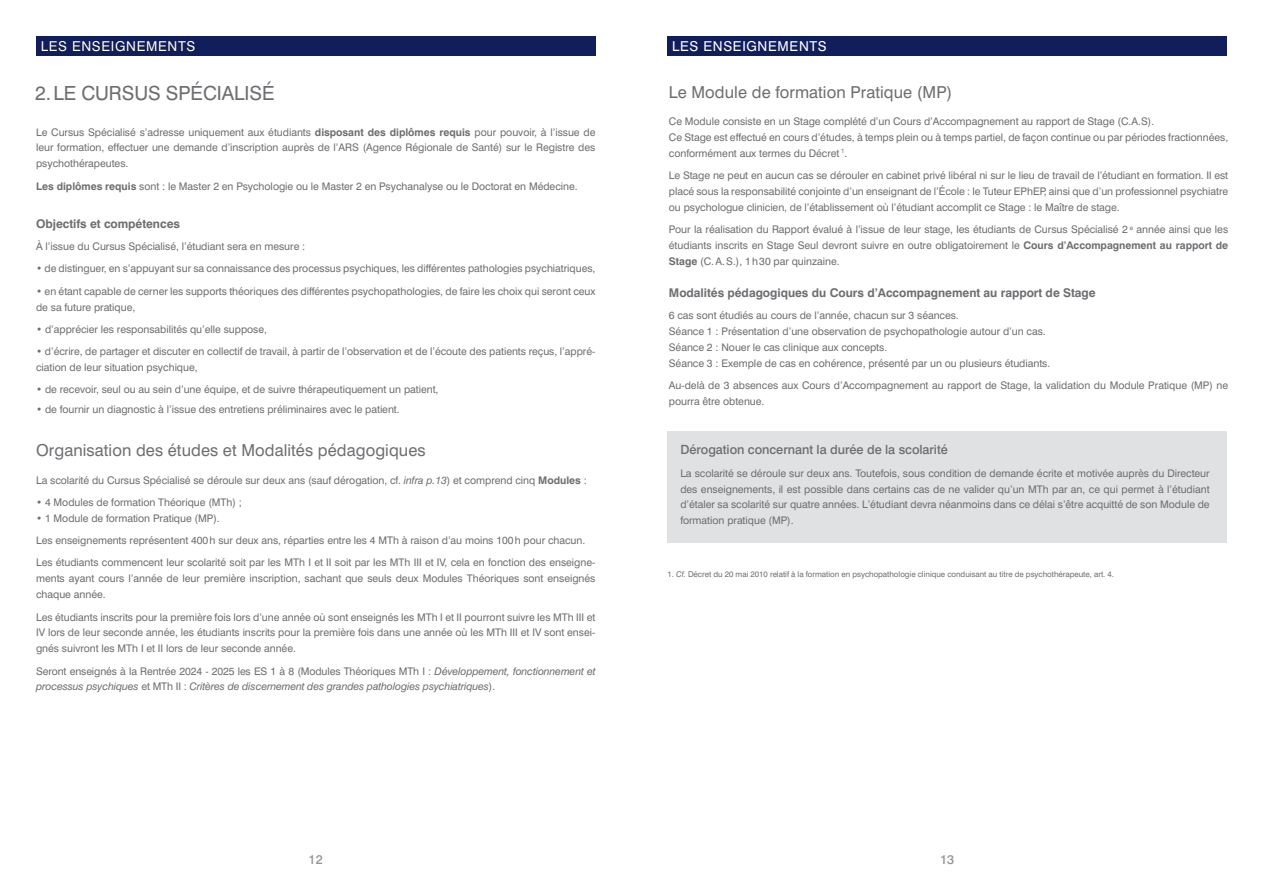
<style>
.page{position:relative;width:1263px;height:893px;background:#fff}
.page>*{position:absolute;margin:0;border:0;box-sizing:border-box;transform-origin:0 0}
.t1{font:19.5px "Swiss 721 Roman";letter-spacing:-.005em;color:#6d6e71}
.t2{font:16.5px "Swiss 721 Roman";letter-spacing:.005em;color:#6d6e71}
.t3{font:13.65px "Swiss 721 Roman";letter-spacing:.05em;color:#fff}
.t4{font:500 12.75px "Swiss 721";letter-spacing:-.005em;color:#6d6e71}
.t5{font:500 12.75px "Swiss 721";color:#939598}
.t6{font:700 12px "Swiss 721";letter-spacing:-.005em;color:#6d6e71}
.t7{font:10.5px/15.9px "Swiss 721 Roman";letter-spacing:-.005em;color:#6d6e71}
.t8{font:italic 10.5px "Swiss 721";letter-spacing:-.01em;color:#6d6e71}
.t9{font:7.95px "Swiss 721 Roman";letter-spacing:-.005em;color:#6d6e71}
.s1{font-family:"Swiss 721";font-weight:700}
.s2{font-family:"Swiss 721";font-style:italic}
.s3{font-family:"Swiss 721 Roman";font-style:normal}
</style>
<div class="page">
<div style="left:667px;top:36px;width:560px;height:20px;background:#101f5c"></div>
<div style="left:36px;top:36px;width:559px;height:20px;background:#101f5c"></div>
<div style="left:667px;top:431px;width:560px;height:111px;background:#e0e1e2"></div>
<h3 class="t3" style="left:41px;top:38px;width:156px">LES ENSEIGNEMENTS</h3>
<h1 class="t1" style="left:35px;top:81px;width:241px">2.LE CURSUS SPÉCIALISÉ</h1>
<p class="t7" style="left:36px;top:124px;width:561px;text-align:justify">Le Cursus Spécialisé s’adresse uniquement aux étudiants <span class="s1">disposant des diplômes requis</span> pour pouvoir, à l’issue de leur formation, effectuer une demande d’inscription auprès de l’ARS (Agence Régionale de Santé) sur le Registre des psychothérapeutes.</p>
<p class="t7" style="left:36px;top:178px;width:543px"><span class="s1">Les diplômes requis</span> sont : le Master 2 en Psychologie ou le Master 2 en Psychanalyse ou le Doctorat en Médecine.</p>
<p class="t6" style="left:36px;top:216px;width:145px">Objectifs et compétences</p>
<p class="t7" style="left:36px;top:238px;width:271px">À l’issue du Cursus Spécialisé, l’étudiant sera en mesure :</p>
<p class="t7" style="left:36px;top:261px;width:561px">• de distinguer, en s’appuyant sur sa connaissance des processus psychiques, les différentes pathologies psychiatriques,</p>
<p class="t7" style="left:36px;top:283px;width:561px">• en étant capable de cerner les supports théoriques des différentes psychopathologies, de faire les choix qui seront ceux de sa future pratique,</p>
<p class="t7" style="left:36px;top:321px;width:232px">• d’apprécier les responsabilités qu’elle suppose,</p>
<p class="t7" style="left:36px;top:343px;width:561px">• d’écrire, de partager et discuter en collectif de travail, à partir de l’observation et de l’écoute des patients reçus, l’appré&shy;ciation de leur situation psychique,</p>
<p class="t7" style="left:36px;top:382px;width:404px">• de recevoir, seul ou au sein d’une équipe, et de suivre thérapeutiquement un patient,</p>
<p class="t7" style="left:36px;top:401px;width:365px">• de fournir un diagnostic à l’issue des entretiens préliminaires avec le patient.</p>
<h2 class="t2" style="left:36px;top:440px;width:391px">Organisation des études et Modalités pédagogiques</h2>
<p class="t7" style="left:36px;top:472px;width:552px">La scolarité du Cursus Spécialisé se déroule sur deux ans (sauf dérogation, cf. <span class="s2">infra p.13</span>) et comprend cinq <span class="s1">Modules</span> :</p>
<p class="t7" style="left:36px;top:494px;width:207px">• 4 Modules de formation Théorique (MTh) ;</p>
<p class="t7" style="left:36px;top:507px;width:561px;line-height:22.4px">• 1 Module de formation Pratique (MP).<br>Les enseignements représentent 400h sur deux ans, réparties entre les 4 MTh à raison d’au moins 100h pour chacun.<br>Les étudiants commencent leur scolarité soit par les MTh I et II soit par les MTh III et IV, cela en fonction des enseigne-</p>
<p class="t7" style="left:36px;top:570px;width:561px">ments ayant cours l’année de leur première inscription, sachant que seuls deux Modules Théoriques sont enseignés chaque année.</p>
<p class="t7" style="left:36px;top:609px;width:561px;text-align:justify">Les étudiants inscrits pour la première fois lors d’une année où sont enseignés les MTh I et II pourront suivre les MTh III et IV lors de leur seconde année, les étudiants inscrits pour la première fois dans une année où les MTh III et IV sont ensei&shy;gnés suivront les MTh I et II lors de leur seconde année.</p>
<p class="t7" style="left:36px;top:663px;width:561px">Seront enseignés à la Rentrée 2024 - 2025 les ES 1 à 8 (Modules Théoriques MTh I : <span class="s2">Développement, fonctionnement et</span></p>
<p class="t8" style="left:36px;top:680px;width:461px">processus psychiques <span class="s3">et MTh II :</span> Critères de discernement des grandes pathologies psychiatriques<span class="s3">).</span></p>
<h3 class="t3" style="left:672px;top:38px;width:156px">LES ENSEIGNEMENTS</h3>
<h2 class="t2" style="left:669px;top:82px;width:285px">Le Module de formation Pratique (MP)</h2>
<p class="t7" style="left:669px;top:113px;width:561px">Ce Module consiste en un Stage complété d’un Cours d’Accompagnement au rapport de Stage (C.A.S).<br>Ce Stage est effectué en cours d’études, à temps plein ou à temps partiel, de façon continue ou par périodes fractionnées, conformément aux termes du Décret <sup>1</sup>.</p>
<p class="t7" style="left:669px;top:167px;width:561px;text-align:justify">Le Stage ne peut en aucun cas se dérouler en cabinet privé libéral ni sur le lieu de travail de l’étudiant en formation. Il est placé sous la responsabilité conjointe d’un enseignant de l’École : le Tuteur EPhEP, ainsi que d’un professionnel psychiatre ou psychologue clinicien, de l’établissement où l’étudiant accomplit ce Stage : le Maître de stage.</p>
<p class="t7" style="left:669px;top:221px;width:561px;text-align:justify">Pour la réalisation du Rapport évalué à l’issue de leur stage, les étudiants de Cursus Spécialisé 2 <sup>e</sup> année ainsi que les étudiants inscrits en Stage Seul devront suivre en outre obligatoirement le <span class="s1">Cours d’Accompagnement au rapport de Stage</span> (C.A.S.), 1h30 par quinzaine.</p>
<p class="t6" style="left:669px;top:285px;width:428px">Modalités pédagogiques du Cours d’Accompagnement au rapport de Stage</p>
<p class="t7" style="left:669px;top:307px;width:383px">6 cas sont étudiés au cours de l’année, chacun sur 3 séances.<br>Séance 1 : Présentation d’une observation de psychopathologie autour d’un cas.<br>Séance 2 : Nouer le cas clinique aux concepts.<br>Séance 3 : Exemple de cas en cohérence, présenté par un ou plusieurs étudiants.</p>
<p class="t7" style="left:669px;top:377px;width:561px">Au-delà de 3 absences aux Cours d’Accompagnement au rapport de Stage, la validation du Module Pratique (MP) ne pourra être obtenue.</p>
<p class="t4" style="left:680px;top:441px;width:269px">Dérogation concernant la durée de la scolarité</p>
<p class="t7" style="left:680px;top:465px;width:531px;text-align:justify">La scolarité se déroule sur deux ans. Toutefois, sous condition de demande écrite et motivée auprès du Directeur des enseignements, il est possible dans certains cas de ne valider qu’un MTh par an, ce qui permet à l’étudiant d’étaler sa scolarité sur quatre années. L’étudiant devra néanmoins dans ce délai s’être acquitté de son Module de formation pratique (MP).</p>
<p class="t9" style="left:667px;top:569px;width:448px">1. <span class="s2">Cf.</span> Décret du 20 mai 2010 relatif à la formation en psychopathologie clinique conduisant au titre de psychothérapeute, art. 4.</p>
<p class="t5" style="left:309px;top:852px;width:16px">12</p>
<p class="t5" style="left:940px;top:852px;width:16px">13</p>
</div>
